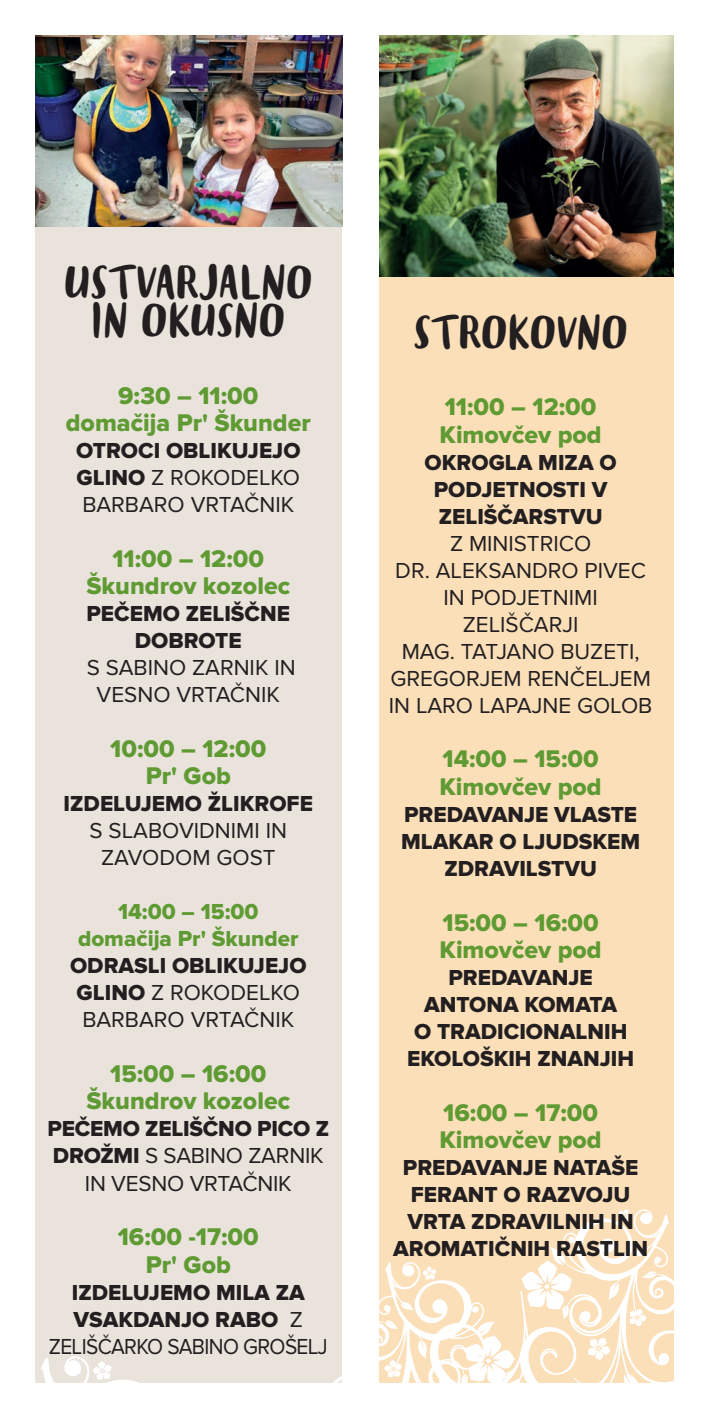
<style>
.page{position:relative;width:709px;height:1418px;background:#fff}
.page>*{position:absolute;margin:0;border:0;box-sizing:border-box;transform-origin:0 0}
.t1{font:37.5px/37.5px "Blog Script";color:#231f20;text-align:center}
.t2{font:25px/27.5px "Proxima Nova Extrabld";color:#5f9a33;text-align:center}
.t3{font:22.5px/27px "Proxima Nova Extrabld";color:#231f20;text-align:center}
.t4{font:22.5px/27px "Proxima Nova";color:#231f20;text-align:center}
.t5{font:22.5px/27px "Proxima Nova Extrabld";color:#5f9a33;text-align:center}
.t6{font:22.5px "Proxima Nova";letter-spacing:-.03em;color:#231f20;scale:.93 1}
.s1{font-family:"Proxima Nova Extrabld"}
.s2{font-family:"Proxima Nova"}
</style>
<div class="page">
<div style="left:379px;top:35px;width:294px;height:1347px;background:#fadfb9"></div>
<div style="left:35px;top:35px;width:307px;height:1347px;background:#e9e3dc"></div>
<svg style="left:35px;top:1356px;width:146px;height:27px"></svg>
<svg style="left:550px;top:1206px;width:124px;height:177px"></svg>
<svg style="left:241px;top:1259px;width:331px;height:124px"></svg>
<img style="left:379px;top:35px;width:294px;height:241px">
<img style="left:35px;top:35px;width:307px;height:192px">
<h1 class="t1" style="left:64px;top:266px;width:250px">USTVARJALNO<br>IN OKUSNO</h1>
<p class="t2" style="left:66px;top:382px;width:246px">9:30 – 11:00 domačija Pr' Škunder</p>
<p class="t3" style="left:76px;top:438px;width:226px">OTROCI OBLIKUJEJO</p>
<p class="t4" style="left:77px;top:464px;width:225px;text-align:left"><span class="s1">GLINO</span> Z ROKODELKO<br>BARBARO VRTAČNIK</p>
<p class="t2" style="left:86px;top:545px;width:205px">11:00 – 12:00<br>Škundrov kozolec</p>
<p class="t3" style="left:86px;top:601px;width:205px">PEČEMO ZELIŠČNE<br>DOBROTE</p>
<p class="t4" style="left:87px;top:654px;width:210px">S SABINO ZARNIK IN<br>VESNO VRTAČNIK</p>
<p class="t2" style="left:110px;top:735px;width:158px">10:00 – 12:00<br>Pr' Gob</p>
<p class="t3" style="left:64px;top:791px;width:251px">IZDELUJEMO ŽLIKROFE</p>
<p class="t4" style="left:90px;top:817px;width:199px">S SLABOVIDNIMI IN<br>ZAVODOM GOST</p>
<p class="t5" style="left:78px;top:899px;width:222px">14:00 – 15:00 domačija Pr' Škunder</p>
<p class="t3" style="left:70px;top:953px;width:238px">ODRASLI OBLIKUJEJO</p>
<p class="t4" style="left:77px;top:979px;width:225px;text-align:left"><span class="s1">GLINO</span> Z ROKODELKO<br>BARBARO VRTAČNIK</p>
<p class="t2" style="left:86px;top:1060px;width:205px">15:00 – 16:00<br>Škundrov kozolec</p>
<p class="t3" style="left:47px;top:1116px;width:283px">PEČEMO ZELIŠČNO PICO Z</p>
<p class="t4" style="left:53px;top:1142px;width:272px"><span class="s1">DROŽMI</span> S SABINO ZARNIK<br>IN VESNO VRTAČNIK</p>
<p class="t2" style="left:118px;top:1223px;width:143px">16:00 -17:00<br>Pr' Gob</p>
<p class="t3" style="left:72px;top:1279px;width:234px;text-align:left">IZDELUJEMO MILA ZA<br>VSAKDANJO RABO <span class="s2">Z</span></p>
<p class="t6" style="left:49px;top:1333px;width:302px">ZELIŠČARKO SABINO GROŠELJ</p>
<h1 class="t1" style="left:413px;top:315px;width:216px">STROKOVNO</h1>
<p class="t2" style="left:439px;top:394px;width:163px;text-align:left">11:00 – 12:00<br>Kimovčev pod</p>
<p class="t3" style="left:424px;top:449px;width:194px">OKROGLA MIZA O<br>PODJETNOSTI V<br>ZELIŠČARSTVU</p>
<p class="t4" style="left:389px;top:530px;width:265px">Z MINISTRICO<br>DR. ALEKSANDRO PIVEC<br>IN PODJETNIMI<br>ZELIŠČARJI<br>MAG. TATJANO BUZETI,<br>GREGORJEM RENČELJEM<br>IN LARO LAPAJNE GOLOB</p>
<p class="t2" style="left:439px;top:746px;width:163px;text-align:left">14:00 – 15:00<br>Kimovčev pod</p>
<p class="t3" style="left:401px;top:801px;width:240px">PREDAVANJE VLASTE<br>MLAKAR O LJUDSKEM<br>ZDRAVILSTVU</p>
<p class="t2" style="left:439px;top:909px;width:163px;text-align:left">15:00 – 16:00<br>Kimovčev pod</p>
<p class="t3" style="left:407px;top:964px;width:228px">PREDAVANJE<br>ANTONA KOMATA<br>O TRADICIONALNIH<br>EKOLOŠKIH ZNANJIH</p>
<p class="t2" style="left:439px;top:1099px;width:163px;text-align:left">16:00 – 17:00<br>Kimovčev pod</p>
<p class="t3" style="left:393px;top:1154px;width:256px">PREDAVANJE NATAŠE<br>FERANT O RAZVOJU<br>VRTA ZDRAVILNIH IN<br>AROMATIČNIH RASTLIN</p>
</div>
